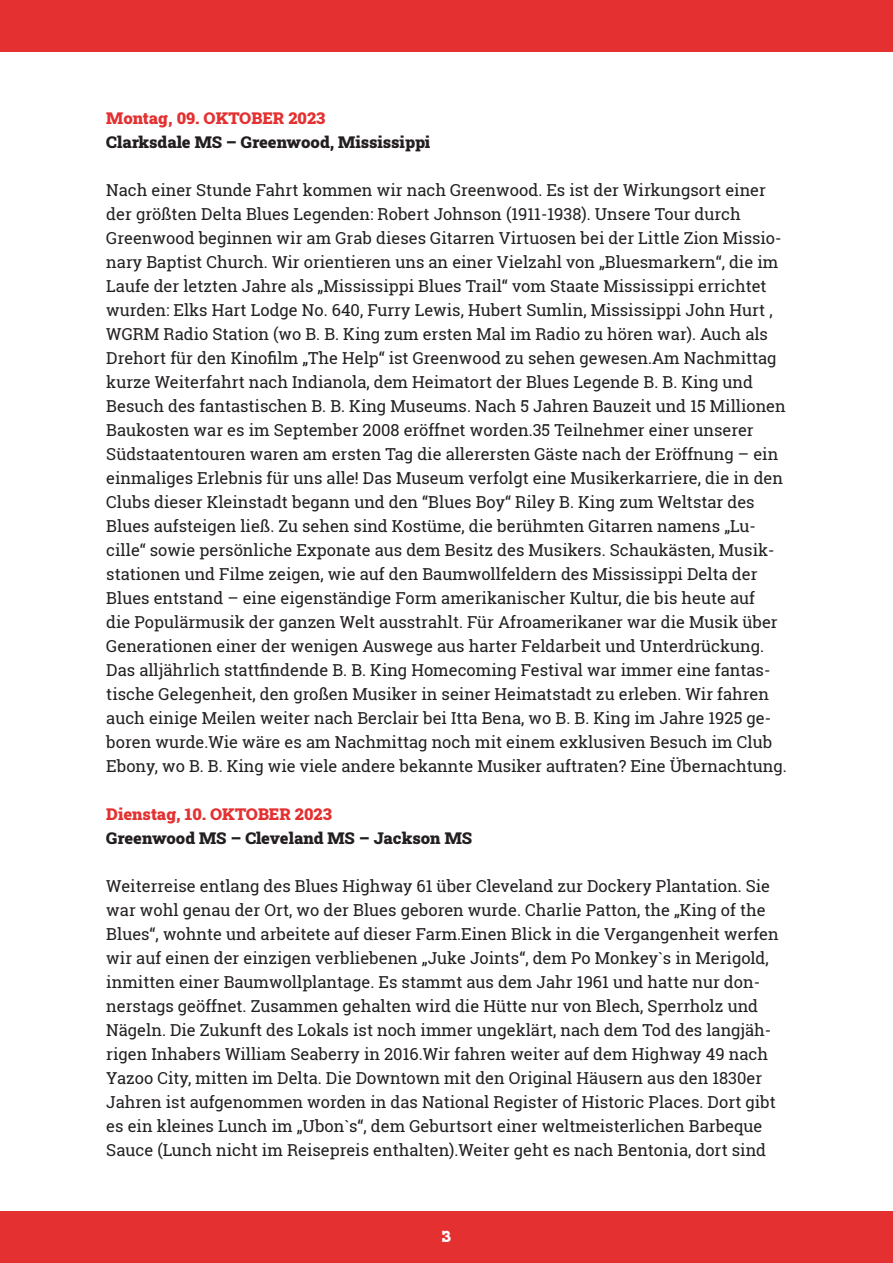
<style>
.page{position:relative;width:893px;height:1263px;background:#fff}
.page>*{position:absolute;margin:0;border:0;box-sizing:border-box;transform-origin:0 0}
.t1{font:16.5px/24px "Roboto Slab";color:#231f20}
.t2{font:900 16.5px "Roboto Slab";color:#231f20}
.t3{font:900 16.5px "Roboto Slab";color:#e43030}
.t4{font:15px "Faltige";color:#fff}
</style>
<div class="page">
<div style="left:0;top:1211px;width:893px;height:52px;background:#e43030"></div>
<div style="left:0;top:0;width:893px;height:51px;background:#e43030"></div>
<p class="t3" style="left:106px;top:106px;width:220px">Montag, 09. OKTOBER 2023</p>
<p class="t2" style="left:106px;top:130px;width:326px">Clarksdale MS – Greenwood, Mississippi</p>
<p class="t1" style="left:106px;top:177px;width:682px">Nach einer Stunde Fahrt kommen wir nach Greenwood. Es ist der Wirkungsort einer der größten Delta Blues Legenden: Robert Johnson (1911-1938). Unsere Tour durch Greenwood beginnen wir am Grab dieses Gitarren Virtuosen bei der Little Zion Missio&shy;nary Baptist Church. Wir orientieren uns an einer Vielzahl von „Bluesmarkern“, die im Laufe der letzten Jahre als „Mississippi Blues Trail“ vom Staate Mississippi errichtet wurden: Elks Hart Lodge No. 640, Furry Lewis, Hubert Sumlin, Mississippi John Hurt , WGRM Radio Station (wo B. B. King zum ersten Mal im Radio zu hören war). Auch als Drehort für den Kinofilm „The Help“ ist Greenwood zu sehen gewesen.Am Nachmittag kurze Weiterfahrt nach Indianola, dem Heimatort der Blues Legende B. B. King und Besuch des fantastischen B. B. King Museums. Nach 5 Jahren Bauzeit und 15 Millionen Baukosten war es im September 2008 eröffnet worden.35 Teilnehmer einer unserer Südstaatentouren waren am ersten Tag die allerersten Gäste nach der Eröffnung – ein einmaliges Erlebnis für uns alle! Das Museum verfolgt eine Musikerkarriere, die in den Clubs dieser Kleinstadt begann und den “Blues Boy“ Riley B. King zum Weltstar des Blues aufsteigen ließ. Zu sehen sind Kostüme, die berühmten Gitarren namens „Lu&shy;cille“ sowie persönliche Exponate aus dem Besitz des Musikers. Schaukästen, Musik&shy;stationen und Filme zeigen, wie auf den Baumwollfeldern des Mississippi Delta der Blues entstand – eine eigenständige Form amerikanischer Kultur, die bis heute auf<br>die Populärmusik der ganzen Welt ausstrahlt. Für Afroamerikaner war die Musik über Generationen einer der wenigen Auswege aus harter Feldarbeit und Unterdrückung.<br>Das alljährlich stattfindende B. B. King Homecoming Festival war immer eine fantas&shy;tische Gelegenheit, den großen Musiker in seiner Heimatstadt zu erleben. Wir fahren auch einige Meilen weiter nach Berclair bei Itta Bena, wo B. B. King im Jahre 1925 ge&shy;boren wurde.Wie wäre es am Nachmittag noch mit einem exklusiven Besuch im Club Ebony, wo B. B. King wie viele andere bekannte Musiker auftraten? Eine Übernachtung.</p>
<p class="t3" style="left:106px;top:802px;width:227px">Dienstag, 10. OKTOBER 2023</p>
<p class="t2" style="left:106px;top:826px;width:367px">Greenwood MS – Cleveland MS – Jackson MS</p>
<p class="t1" style="left:106px;top:873px;width:674px">Weiterreise entlang des Blues Highway 61 über Cleveland zur Dockery Plantation. Sie war wohl genau der Ort, wo der Blues geboren wurde. Charlie Patton, the „King of the Blues“, wohnte und arbeitete auf dieser Farm.Einen Blick in die Vergangenheit werfen wir auf einen der einzigen verbliebenen „Juke Joints“, dem Po Monkey`s in Merigold, inmitten einer Baumwollplantage. Es stammt aus dem Jahr 1961 und hatte nur don&shy;nerstags geöffnet. Zusammen gehalten wird die Hütte nur von Blech, Sperrholz und Nägeln. Die Zukunft des Lokals ist noch immer ungeklärt, nach dem Tod des langjäh&shy;rigen Inhabers William Seaberry in 2016.Wir fahren weiter auf dem Highway 49 nach Yazoo City, mitten im Delta. Die Downtown mit den Original Häusern aus den 1830er Jahren ist aufgenommen worden in das National Register of Historic Places. Dort gibt es ein kleines Lunch im „Ubon`s“, dem Geburtsort einer weltmeisterlichen Barbeque Sauce (Lunch nicht im Reisepreis enthalten).Weiter geht es nach Bentonia, dort sind</p>
<p class="t4" style="left:442px;top:1226px;width:11px">3</p>
</div>
